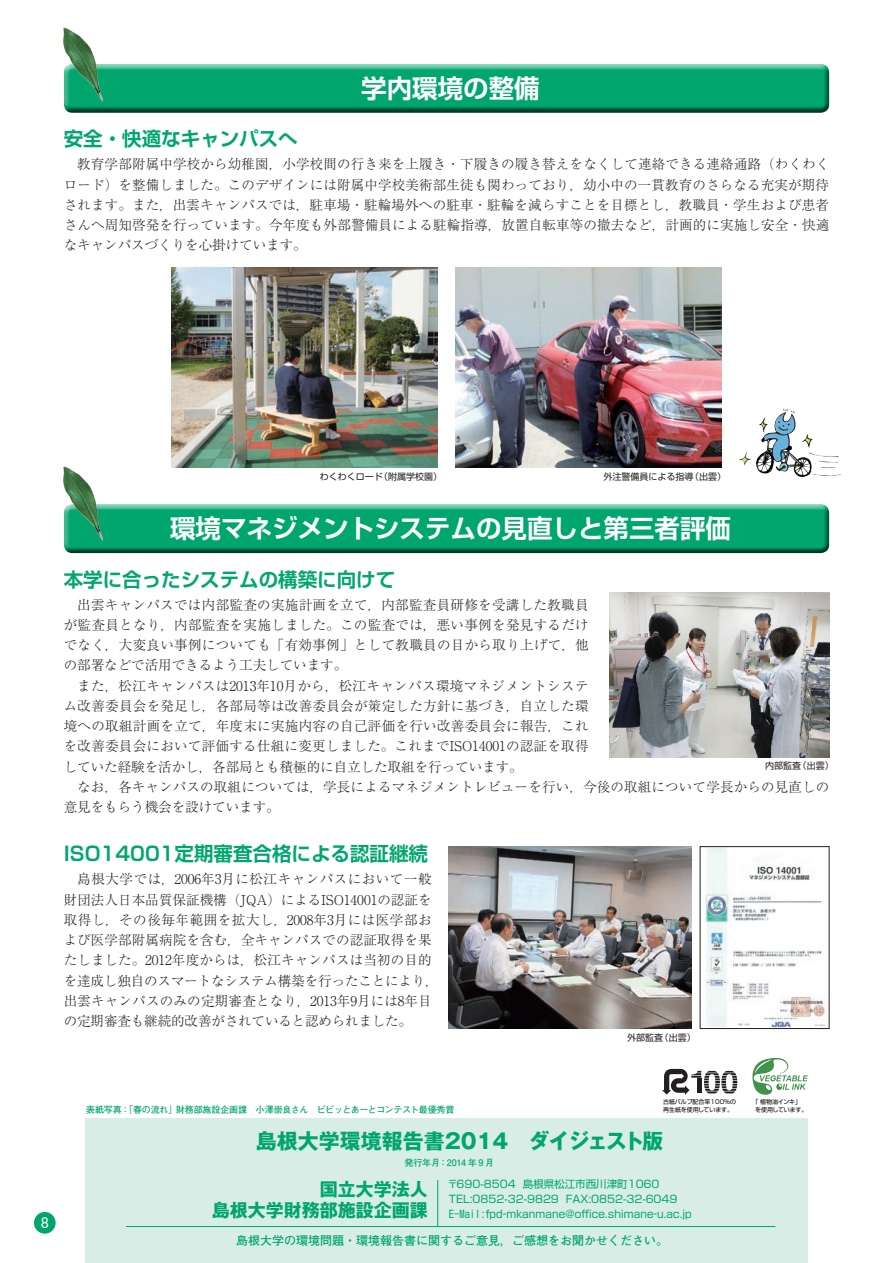
<style>
.page{position:relative;width:893px;height:1263px;background:#fff}
.page>*{position:absolute;margin:0;border:0;box-sizing:border-box;transform-origin:0 0}
.t1{font:700 25.5px "Shin Go Pr 6 De";color:#fff}
.t2{font:700 21px "Gothic MB101 Pr 5";color:#00a66e}
.t3{font:700 19.5px "Shin Go Pr 6 De";color:#00a66e}
.t4{font:700 18px/21px "Gothic MB101 Pr 5";color:#00a66e;text-align:right}
.t5{font:500 14.1px "Futura";color:#fff}
.t6{font:300 13.5px/20.2px "Ryumin Pr 6";letter-spacing:.01em;color:#231f20;text-align:justify}
.t7{font:700 12px "Futo Go B101 Pr 5";color:#00a66e}
.t8{font:10.5px/15px "Shin Go Pr 5";color:#00a66e}
.t9{font:700 9px "Futo Go B101 Pr 5";letter-spacing:-.02em;color:#00a66e}
.t10{font:9px "Shin Go Pr 5";color:#231f20}
.t11{font:6px/7.5px "Shin Go Pr 5";letter-spacing:-.015em;color:#030303}
</style>
<div class="page">
<div style="left:34px;top:1212px;width:22px;height:21px;background:#00a66e;border-radius:50%"></div>
<div style="left:85px;top:1118px;width:723px;height:145px;background:#d7ede6"></div>
<svg style="left:662px;top:1069px;width:75px;height:26px"></svg>
<svg style="left:752px;top:1059px;width:56px;height:36px"></svg>
<hr style="left:437px;top:1180px;width:1px;height:46px;background:#00a66e">
<hr style="left:126px;top:1226px;width:649px;height:1px;background:#00a66e">
<div style="left:63px;top:63px;width:766px;height:45px;background:#8bd6bd"></div>
<div style="left:63px;top:65px;width:766px;height:48px;background:#231f20;opacity:.75"></div>
<div style="left:63px;top:504px;width:766px;height:45px;background:#9ddcc7"></div>
<div style="left:63px;top:505px;width:766px;height:48px;background:#231f20;opacity:.75"></div>
<img style="left:63px;top:27px;width:46px;height:76px">
<img style="left:63px;top:466px;width:46px;height:76px">
<img style="left:455px;top:268px;width:267px;height:200px">
<img style="left:171px;top:268px;width:267px;height:200px">
<img style="left:610px;top:593px;width:219px;height:164px">
<img style="left:449px;top:846px;width:242px;height:182px">
<img style="left:703px;top:848px;width:124px;height:178px">
<img style="left:756px;top:409px;width:56px;height:68px">
<h1 class="t1" style="left:361px;top:67px;width:180px">学内環境の整備</h1>
<h3 class="t3" style="left:64px;top:123px;width:235px">安全・快適なキャンパスへ</h3>
<p class="t6" style="left:64px;top:153px;width:767px;text-indent:14px">教育学部附属中学校から幼稚園，小学校間の行き来を上履き・下履きの履き替えをなくして連絡できる連絡通路（わくわくロード）を整備しました。このデザインには附属中学校美術部生徒も関わっており，幼小中の一貫教育のさらなる充実が期待されます。また，出雲キャンパスでは，駐車場・駐輪場外への駐車・駐輪を減らすことを目標とし，教職員・学生および患者さんへ周知啓発を行っています。今年度も外部警備員による駐輪指導，放置自転車等の撤去など，計画的に実施し安全・快適なキャンパスづくりを心掛けています。</p>
<p class="t10" style="left:320px;top:469px;width:124px">わくわくロード（附属学校園）</p>
<p class="t10" style="left:603px;top:469px;width:124px">外注警備員による指導（出雲）</p>
<h1 class="t1" style="left:170px;top:508px;width:563px">環境マネジメントシステムの見直しと第三者評価</h1>
<h3 class="t3" style="left:64px;top:563px;width:333px">本学に合ったシステムの構築に向けて</h3>
<p class="t6" style="left:64px;top:594px;width:526px;text-indent:14px">出雲キャンパスでは内部監査の実施計画を立て，内部監査員研修を受講した教職員が監査員となり，内部監査を実施しました。この監査では，悪い事例を発見するだけでなく，大変良い事例についても「有効事例」として教職員の目から取り上げて，他の部署などで活用できるよう工夫しています。</p>
<p class="t6" style="left:64px;top:675px;width:526px;text-indent:14px">また，松江キャンパスは2013年10月から，松江キャンパス環境マネジメントシステム改善委員会を発足し，各部局等は改善委員会が策定した方針に基づき，自立した環境への取組計画を立て，年度末に実施内容の自己評価を行い改善委員会に報告，これを改善委員会において評価する仕組に変更しました。これまでISO14001の認証を取得していた経験を活かし，各部局とも積極的に自立した取組を行っています。</p>
<p class="t6" style="left:64px;top:776px;width:767px;text-indent:14px">なお，各キャンパスの取組については，学長によるマネジメントレビューを行い，今後の取組について学長からの見直しの意見をもらう機会を設けています。</p>
<h3 class="t3" style="left:64px;top:838px;width:366px">ISO14001定期審査合格による認証継続</h3>
<p class="t6" style="left:64px;top:868px;width:376px;text-align:left;text-indent:14px">島根大学では，2006年3月に松江キャンパスにおいて一般財団法人日本品質保証機構（JQA）によるISO14001の認証を取得し，その後毎年範囲を拡大し，2008年3月には医学部および医学部附属病院を含む，全キャンパスでの認証取得を果たしました。2012年度からは，松江キャンパスは当初の目的を達成し独自のスマートなシステム構築を行ったことにより，出雲キャンパスのみの定期審査となり，2013年9月には8年目の定期審査も継続的改善がされていると認められました。</p>
<p class="t10" style="left:765px;top:758px;width:70px">内部監査（出雲）</p>
<p class="t10" style="left:627px;top:1030px;width:70px">外部監査（出雲）</p>
<p class="t5" style="left:41px;top:1213px;width:10px">8</p>
<p class="t9" style="left:86px;top:1102px;width:370px">表紙写真：「春の流れ」財務部施設企画課　小澤崇良さん　ビビッとあーとコンテスト最優秀賞</p>
<p class="t11" style="left:663px;top:1097px;width:75px">古紙パルプ配合率100％の再生紙を使用しています。</p>
<p class="t11" style="left:755px;top:1097px;width:54px;text-indent:-3px">「植物油インキ」を使用しています。</p>
<h2 class="t2" style="left:256px;top:1124px;width:409px">島根大学環境報告書2014　ダイジェスト版</h2>
<h3 class="t4" style="left:212px;top:1177px;width:218px">国立大学法人<br>島根大学財務部施設企画課</h3>
<p class="t8" style="left:447px;top:1176px;width:248px">〒690-8504 島根県松江市西川津町1060<br>TEL:0852-32-9829 FAX:0852-32-6049<br>E-Ma i l :ｆｐｄ‐ｍｋａｎｍａｎｅ＠ｏｆｆｉｃｅ．ｓｈｉｍａｎｅ‐ｕ．ａｃ．ｊｐ</p>
<p class="t7" style="left:236px;top:1230px;width:434px">島根大学の環境問題・環境報告書に関するご意見，ご感想をお聞かせください。</p>
<p class="t9" style="left:405px;top:1155px;width:91px">発行年月：2014 年 9 月</p>
</div>
